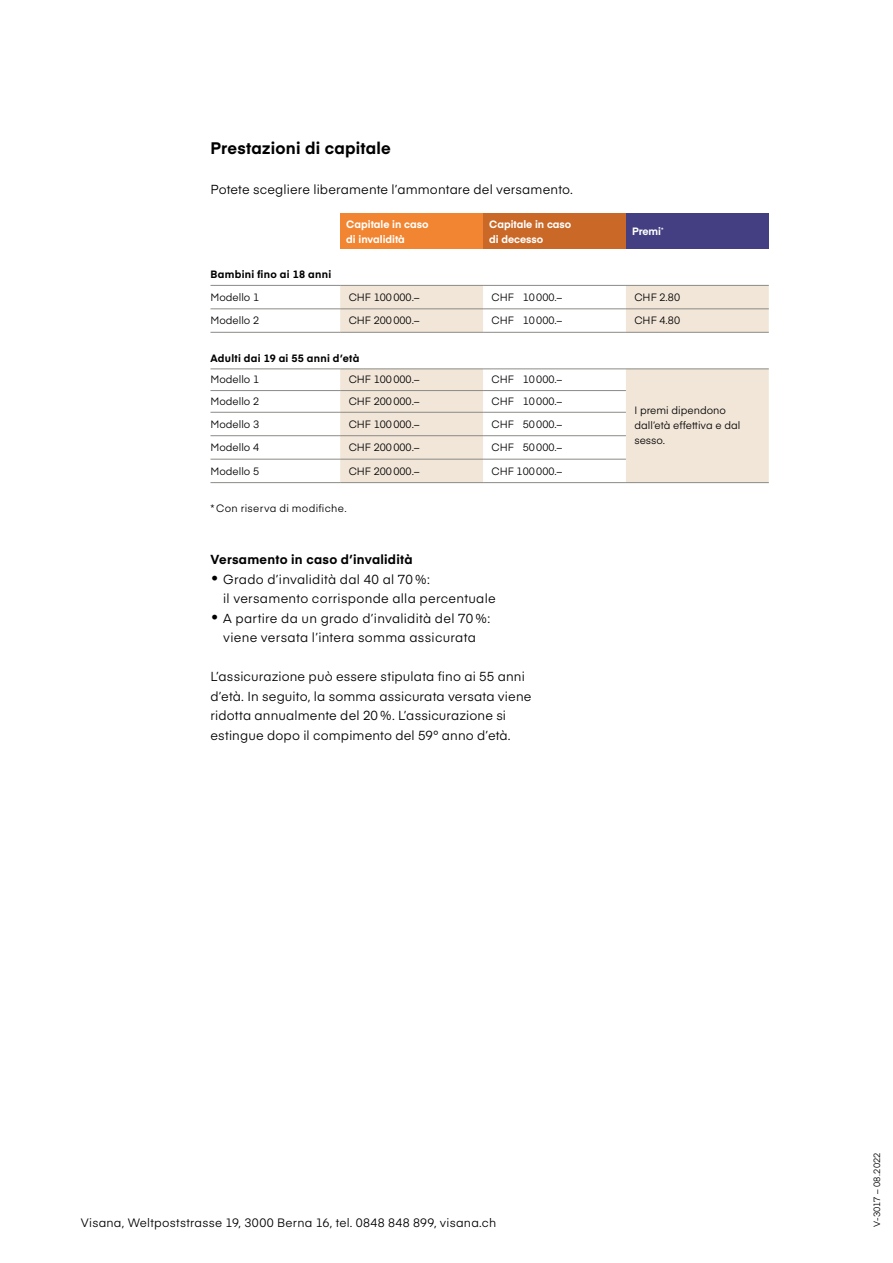
<style>
.page{position:relative;width:893px;height:1263px;background:#fff}
.page>*{position:absolute;margin:0;border:0;box-sizing:border-box;transform-origin:0 0}
.t1{font:700 16.5px "Eina 03";letter-spacing:.01em;color:#000}
.t2{font:12.9px/19.5px "Eina 03";letter-spacing:.01em;color:#000}
.t3{font:700 12.9px "Eina 03";letter-spacing:.02em;color:#000}
.t4{font:12px "Eina 03";letter-spacing:.02em;color:#000}
.t5{font:10.5px/15px "Eina 03";color:#000}
.t6{font:700 10.5px/15px "Eina 03";color:#fff}
.t7{font:700 10.5px "Eina 03";letter-spacing:.025em;color:#000}
.t8{font:10.5px "Eina 03";letter-spacing:.03em;color:#000}
.t9{font:9px "Eina 03";letter-spacing:.025em;color:#000}
.s1{font-size:16.5px}
</style>
<div class="page">
<svg style="left:210px;top:284px;width:559px;height:175px"></svg>
<div style="left:340px;top:213px;width:143px;height:36px;background:#f18531"></div>
<div style="left:483px;top:213px;width:143px;height:36px;background:#c96827"></div>
<div style="left:626px;top:213px;width:143px;height:36px;background:#443f82"></div>
<svg style="left:340px;top:286px;width:429px;height:196px;fill:#f2e6d8"></svg>
<hr style="left:340px;top:285px;width:143px;height:1px;background:#8b8a85">
<hr style="left:483px;top:285px;width:143px;height:1px;background:#8b8a85">
<hr style="left:626px;top:285px;width:143px;height:1px;background:#8b8a85">
<hr style="left:340px;top:309px;width:143px;height:1px;background:#8b8a85">
<hr style="left:483px;top:309px;width:143px;height:1px;background:#8b8a85">
<hr style="left:626px;top:309px;width:143px;height:1px;background:#8b8a85">
<hr style="left:340px;top:332px;width:143px;height:1px;background:#8b8a85">
<hr style="left:483px;top:332px;width:143px;height:1px;background:#8b8a85">
<hr style="left:626px;top:332px;width:143px;height:1px;background:#8b8a85">
<hr style="left:340px;top:369px;width:143px;height:1px;background:#8b8a85">
<hr style="left:483px;top:369px;width:143px;height:1px;background:#8b8a85">
<hr style="left:626px;top:369px;width:143px;height:1px;background:#8b8a85">
<hr style="left:626px;top:482px;width:143px;height:1px;background:#8b8a85">
<hr style="left:340px;top:390px;width:143px;height:1px;background:#8b8a85">
<hr style="left:483px;top:390px;width:143px;height:1px;background:#8b8a85">
<hr style="left:340px;top:412px;width:143px;height:1px;background:#8b8a85">
<hr style="left:483px;top:412px;width:143px;height:1px;background:#8b8a85">
<hr style="left:340px;top:435px;width:143px;height:1px;background:#8b8a85">
<hr style="left:483px;top:435px;width:143px;height:1px;background:#8b8a85">
<hr style="left:340px;top:459px;width:143px;height:1px;background:#8b8a85">
<hr style="left:483px;top:459px;width:143px;height:1px;background:#8b8a85">
<hr style="left:340px;top:482px;width:143px;height:1px;background:#8b8a85">
<hr style="left:483px;top:482px;width:143px;height:1px;background:#8b8a85">
<hr style="left:210px;top:285px;width:130px;height:1px;background:#8b8a85">
<hr style="left:210px;top:309px;width:130px;height:1px;background:#8b8a85">
<hr style="left:210px;top:332px;width:130px;height:1px;background:#8b8a85">
<hr style="left:210px;top:369px;width:130px;height:1px;background:#8b8a85">
<hr style="left:210px;top:390px;width:130px;height:1px;background:#8b8a85">
<hr style="left:210px;top:412px;width:130px;height:1px;background:#8b8a85">
<hr style="left:210px;top:435px;width:130px;height:1px;background:#8b8a85">
<hr style="left:210px;top:459px;width:130px;height:1px;background:#8b8a85">
<hr style="left:210px;top:482px;width:130px;height:1px;background:#8b8a85">
<p class="t1" style="left:210px;top:136px;width:182px">Prestazioni di capitale</p>
<p class="t2" style="left:210px;top:178px;width:364px">Potete scegliere liberamente l’ammontare del versamento.</p>
<p class="t6" style="left:346px;top:216px;width:84px">Capitale in caso di invalidità</p>
<p class="t6" style="left:489px;top:216px;width:84px">Capitale in caso di decesso</p>
<p class="t6" style="left:632px;top:223px;width:33px">Premi<sup>*</sup></p>
<p class="t7" style="left:210px;top:267px;width:122px">Bambini fino ai 18 anni</p>
<p class="t5" style="left:210px;top:289px;width:50px">Modello 1</p>
<p class="t5" style="left:349px;top:289px;width:72px">CHF 100000.–</p>
<p class="t5" style="left:492px;top:289px;width:72px">CHF 10000.–</p>
<p class="t5" style="left:634px;top:289px;width:47px">CHF 2.80</p>
<p class="t5" style="left:210px;top:312px;width:50px">Modello 2</p>
<p class="t5" style="left:349px;top:312px;width:72px">CHF 200000.–</p>
<p class="t5" style="left:492px;top:312px;width:72px">CHF 10000.–</p>
<p class="t5" style="left:634px;top:312px;width:47px">CHF 4.80</p>
<p class="t7" style="left:210px;top:350px;width:150px">Adulti dai 19 ai 55 anni d’età</p>
<p class="t5" style="left:210px;top:371px;width:50px">Modello 1</p>
<p class="t5" style="left:349px;top:371px;width:72px">CHF 100000.–</p>
<p class="t5" style="left:492px;top:371px;width:72px">CHF 10000.–</p>
<p class="t5" style="left:634px;top:402px;width:107px">I premi dipendono dall’età effettiva e dal sesso.</p>
<p class="t5" style="left:210px;top:393px;width:50px">Modello 2</p>
<p class="t5" style="left:349px;top:393px;width:72px">CHF 200000.–</p>
<p class="t5" style="left:492px;top:393px;width:72px">CHF 10000.–</p>
<p class="t5" style="left:210px;top:416px;width:50px">Modello 3</p>
<p class="t5" style="left:349px;top:416px;width:72px">CHF 100000.–</p>
<p class="t5" style="left:492px;top:416px;width:72px">CHF 50000.–</p>
<p class="t5" style="left:210px;top:439px;width:50px">Modello 4</p>
<p class="t5" style="left:349px;top:439px;width:72px">CHF 200000.–</p>
<p class="t5" style="left:492px;top:439px;width:72px">CHF 50000.–</p>
<p class="t5" style="left:210px;top:462px;width:50px">Modello 5</p>
<p class="t5" style="left:349px;top:462px;width:72px">CHF 200000.–</p>
<p class="t5" style="left:492px;top:462px;width:72px">CHF 100000.–</p>
<p class="t8" style="left:210px;top:500px;width:138px">*Con riserva di modifiche.</p>
<p class="t3" style="left:210px;top:550px;width:204px">Versamento in caso d’invalidità</p>
<p class="t2" style="left:223px;top:568px;width:274px;text-indent:-13px"><span class="s1">•</span> Grado d’invalidità dal 40 al 70%:<br>il versamento corrisponde alla percentuale</p>
<p class="t2" style="left:210px;top:607px;width:281px;text-align:center"><span class="s1">•</span> A partire da un grado d’invalidità del 70%: viene versata l’intera somma assicurata</p>
<p class="t2" style="left:210px;top:666px;width:323px">L’assicurazione può essere stipulata fino ai 55 anni d’età. In seguito, la somma assicurata versata viene ridotta annualmente del 20%. L’assicurazione si estingue dopo il compimento del 59° anno d’età.</p>
<p class="t4" style="left:81px;top:1214px;width:417px">Visana, Weltpoststrasse 19, 3000 Berna 16, tel. 0848 848 899, visana.ch</p>
<p class="t9" style="left:870px;top:1227px;width:76px;rotate:-90deg">V-3017 – 08.2022</p>
</div>
